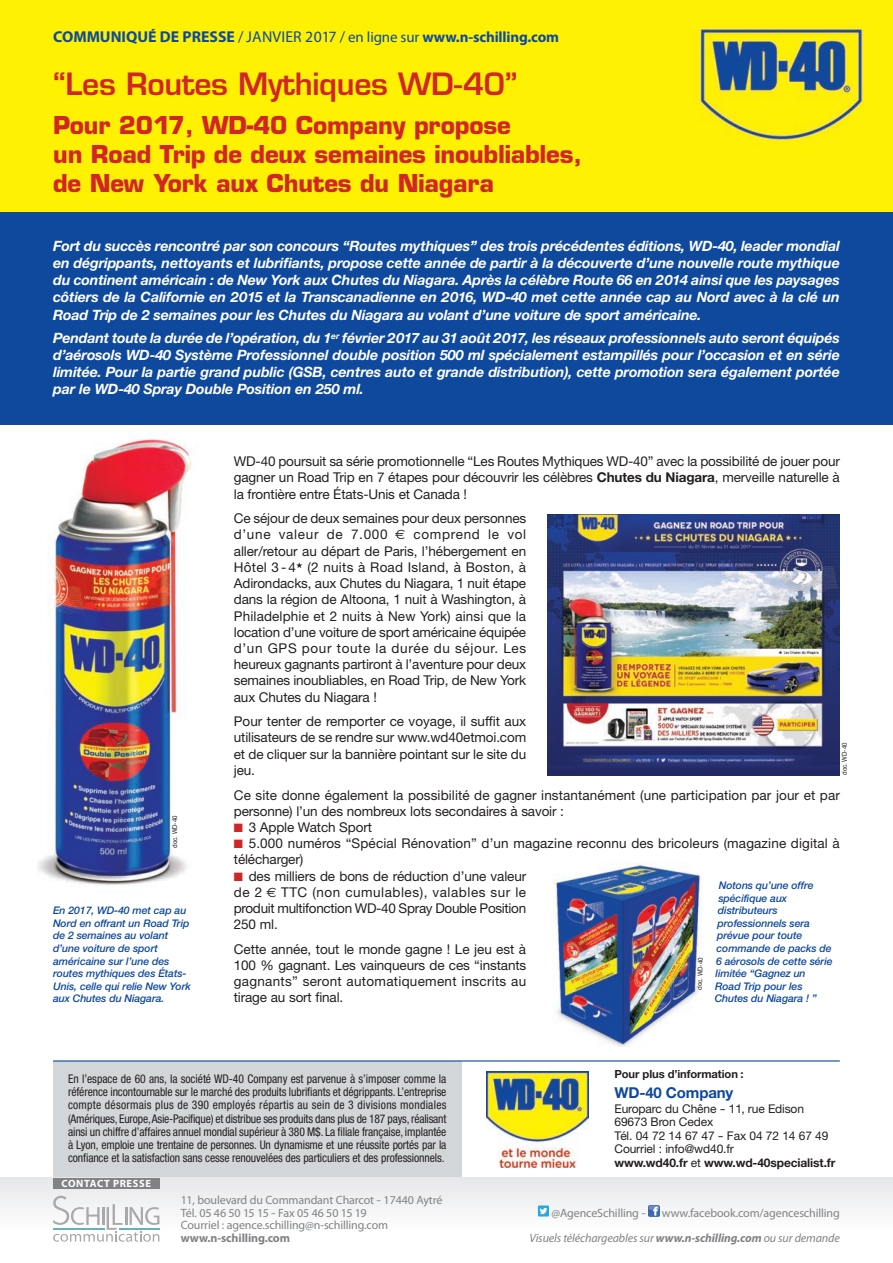
<style>
.page{position:relative;width:893px;height:1263px;background:#fff}
.page>*{position:absolute;margin:0;border:0;box-sizing:border-box;transform-origin:0 0}
.t1{font:600 30px "Eurostile";letter-spacing:-.01em;color:#d02627}
.t2{font:700 24px/28.8px "Eurostile";letter-spacing:-.01em;color:#d02627}
.t3{font:700 15px "Myriad Pro";letter-spacing:-.01em;color:#0f499d}
.t4{font:700 15px "Helvetica Neue";letter-spacing:-.01em;color:#0f499d}
.t5{font:italic 700 14.25px/17.1px "Helvetica Neue";letter-spacing:-.01em;color:#fff;text-align:justify}
.t6{font:13.5px/16.2px "Helvetica Neue";letter-spacing:-.01em;color:#231f20;text-align:justify}
.t7{font:13.5px/16.2px "Helvetica Neue";letter-spacing:.01em;color:#231f20}
.t8{font:condensed 12px/13.2px "Helvetica Neue";letter-spacing:-.01em;color:#231f20;text-align:justify}
.t9{font:12px/12.6px "Myriad Pro";letter-spacing:-.01em;color:#808285}
.t10{font:12px/13.5px "Helvetica Neue";letter-spacing:-.01em;color:#231f20}
.t11{font:italic 12px "Myriad";letter-spacing:-.01em;color:#808285}
.t12{font:700 12px "Myriad Pro";letter-spacing:-.01em;color:#808285}
.t13{font:700 11.25px "Helvetica Neue";letter-spacing:-.01em;color:#231f20}
.t14{font:italic 500 10.5px/12.6px "Helvetica Neue";letter-spacing:-.01em;color:#0f499d}
.t15{font:700 10.5px "Myriad Pro";letter-spacing:.06em;color:#fff}
.t16{font:6.75px "Helvetica Neue";letter-spacing:-.01em;color:#231f20;scale:.9 1}
.s1{font-size:15.75px}
.s2{font-weight:400;font-size:15.75px}
.s3{font-weight:400}
.s4{font-weight:700}
.s5{font-family:"Euro Sans"}
.s6{color:#d02627}
.s7{font-family:"Myriad Pro";font-weight:700}
</style>
<div class="page">
<img style="left:38px;top:436px;width:154px;height:449px">
<img style="left:553px;top:862px;width:149px;height:184px">
<div style="left:53px;top:1061px;width:408px;height:117px;background:#d3d6d9"></div>
<img style="left:487px;top:1071px;width:102px;height:96px">
<hr style="left:53px;top:1060px;width:787px;height:1px;background:#0f499d">
<div style="left:0;top:0;width:893px;height:213px;background:#fff101"></div>
<img style="left:692px;top:28px;width:172px;height:118px">
<div style="left:0;top:213px;width:893px;height:212px;background:#0f499d"></div>
<div style="left:0;top:1178px;width:893px;height:53px;background:#f1f2f3"></div>
<div style="left:53px;top:1178px;width:106px;height:10px;background:#808285"></div>
<svg style="left:53px;top:1196px;width:106px;height:46px"></svg>
<div style="left:538px;top:1205px;width:11px;height:11px;background:#24aae1"></div>
<svg style="left:540px;top:1208px;width:7px;height:6px"></svg>
<svg style="left:648px;top:1205px;width:11px;height:12px"></svg>
<img style="left:547px;top:514px;width:293px;height:261px">
<p class="t3" style="left:53px;top:31px;width:507px"><span class="s1">COMMUNIQUÉ DE PRESSE</span> <span class="s2">/ JANVIER 2017 /</span> <span class="s3">en ligne sur</span> www.n-schilling.com</p>
<h1 class="t1" style="left:53px;top:72px;width:466px">“Les Routes Mythiques WD-40”</h1>
<h2 class="t2" style="left:53px;top:114px;width:530px">Pour 2017, WD-40 Company propose<br>un Road Trip de deux semaines inoubliables, de New York aux Chutes du Niagara</h2>
<p class="t5" style="left:53px;top:239px;width:788px">Fort du succès rencontré par son concours “Routes mythiques” des trois précédentes éditions, WD-40, leader mondial en dégrippants, nettoyants et lubrifiants, propose cette année de partir à la découverte d’une nouvelle route mythique du continent américain : de New York aux Chutes du Niagara. Après la célèbre Route 66 en 2014 ainsi que les paysages côtiers de la Californie en 2015 et la Transcanadienne en 2016, WD-40 met cette année cap au Nord avec à la clé un Road Trip de 2 semaines pour les Chutes du Niagara au volant d’une voiture de sport américaine.</p>
<p class="t5" style="left:53px;top:331px;width:788px">Pendant toute la durée de l’opération, du 1<sup>er</sup> février 2017 au 31 août 2017, les réseaux professionnels auto seront équipés d’aérosols WD-40 Système Professionnel double position 500 ml spécialement estampillés pour l’occasion et en série limitée. Pour la partie grand public (GSB, centres auto et grande distribution), cette promotion sera également portée par le WD-40 Spray Double Position en 250 ml.</p>
<p class="t16" style="left:172px;top:848px;width:37px;rotate:-90deg">doc. WD-40</p>
<p class="t14" style="left:53px;top:905px;width:139px">En 2017, WD-40 met cap au<br>Nord en offrant un Road Trip de 2 semaines au volant d’une voiture de sport américaine sur l’une des routes mythiques des États-<br>Unis, celle qui relie New York aux Chutes du Niagara.</p>
<p class="t6" style="left:234px;top:455px;width:607px">WD-40 poursuit sa série promotionnelle “Les Routes Mythiques WD-40” avec la possibilité de jouer pour gagner un Road Trip en 7 étapes pour découvrir les célèbres <span class="s4">Chutes du Niagara</span>, merveille naturelle à la frontière entre États-Unis et Canada !</p>
<p class="t6" style="left:234px;top:512px;width:294px">Ce séjour de deux semaines pour deux personnes d’une valeur de 7.000 <span class="s5">€</span> comprend le vol aller/retour au départ de Paris, l’hébergement en Hôtel 3 -4★ (2 nuits à Road Island, à Boston, à Adirondacks, aux Chutes du Niagara, 1 nuit étape dans la région de Altoona, 1 nuit à Washington, à Philadelphie et 2 nuits à New York) ainsi que la location d’une voiture de sport américaine équipée d’un GPS pour toute la durée du séjour. Les heureux gagnants partiront à l’aventure pour deux semaines inoubliables, en Road Trip, de New York aux Chutes du Niagara !</p>
<p class="t6" style="left:234px;top:715px;width:294px">Pour tenter de remporter ce voyage, il suffit aux utilisateurs de se rendre sur www.wd40etmoi.com et de cliquer sur la bannière pointant sur le site du jeu.</p>
<p class="t6" style="left:234px;top:788px;width:607px">Ce site donne également la possibilité de gagner instantanément (une participation par jour et par personne) l’un des nombreux lots secondaires à savoir :</p>
<p class="t6" style="left:234px;top:820px;width:140px"><span class="s6">■</span> 3 Apple Watch Sport</p>
<p class="t7" style="left:234px;top:836px;width:607px"><span class="s6">■</span> 5.000 numéros “Spécial Rénovation” d’un magazine reconnu des bricoleurs (magazine digital à télécharger)</p>
<p class="t6" style="left:234px;top:869px;width:294px"><span class="s6">■</span> des milliers de bons de réduction d’une valeur de 2 <span class="s5">€</span> TTC (non cumulables), valables sur le produit multifonction WD-40 Spray Double Position 250 ml.</p>
<p class="t6" style="left:234px;top:942px;width:294px">Cette année, tout le monde gagne ! Le jeu est à 100 % gagnant. Les vainqueurs de ces “instants gagnants” seront automatiquement inscrits au tirage au sort final.</p>
<p class="t16" style="left:842px;top:775px;width:37px;rotate:-90deg">doc. WD-40</p>
<p class="t14" style="left:719px;top:880px;width:96px">Notons qu’une offre</p>
<p class="t14" style="left:718px;top:893px;width:70px">spécifique aux</p>
<p class="t14" style="left:718px;top:905px;width:61px">distributeurs</p>
<p class="t14" style="left:717px;top:918px;width:94px">professionnels sera</p>
<p class="t14" style="left:717px;top:930px;width:87px">prévue pour toute</p>
<p class="t14" style="left:717px;top:943px;width:117px">commande de packs de</p>
<p class="t14" style="left:716px;top:956px;width:118px">6 aérosols de cette série</p>
<p class="t14" style="left:716px;top:968px;width:92px">limitée “Gagnez un</p>
<p class="t14" style="left:715px;top:981px;width:89px">Road Trip pour les</p>
<p class="t14" style="left:715px;top:993px;width:104px">Chutes du Niagara ! ”</p>
<p class="t16" style="left:697px;top:990px;width:37px;rotate:-88deg">doc. WD-40</p>
<p class="t8" style="left:68px;top:1073px;width:380px">En l’espace de 60 ans, la société WD-40 Company est parvenue à s’imposer comme la référence incontournable sur le marché des produits lubrifiants et dégrippants. L’entreprise compte désormais plus de 390 employés répartis au sein de 3 divisions mondiales (Amériques, Europe, Asie-Pacifique) et distribue ses produits dans plus de 187 pays, réalisant ainsi un chiffre d’affaires annuel mondial supérieur à 380 M$. La filiale française, implantée à Lyon, emploie une trentaine de personnes. Un dynamisme et une réussite portés par la confiance et la satisfaction sans cesse renouvelées des particuliers et des professionnels.</p>
<p class="t13" style="left:614px;top:1070px;width:131px">Pour plus d’information :</p>
<p class="t4" style="left:614px;top:1087px;width:120px">WD-40 Company</p>
<p class="t10" style="left:614px;top:1103px;width:222px">Europarc du Chêne - 11, rue Edison<br>69673 Bron Cedex<br>Tél. 04 72 14 67 47 - Fax 04 72 14 67 49<br>Courriel : info@wd40.fr<br><span class="s4">www.wd40.fr</span> et <span class="s4">www.wd-40specialist.fr</span></p>
<p class="t15" style="left:62px;top:1179px;width:91px">CONTACT PRESSE</p>
<p class="t9" style="left:181px;top:1194px;width:263px">11, boulevard du Commandant Charcot - 17440 Aytré<br>Tél. 05 46 50 15 15 - Fax 05 46 50 15 19</p>
<p class="t9" style="left:551px;top:1207px;width:96px">@AgenceSchilling -</p>
<p class="t9" style="left:662px;top:1207px;width:179px">www.facebook.com/agenceschilling</p>
<p class="t9" style="left:181px;top:1220px;width:209px">Courriel : agence.schilling@n-schilling.com</p>
<p class="t12" style="left:181px;top:1233px;width:111px">www.n-schilling.com</p>
<p class="t11" style="left:529px;top:1233px;width:312px">Visuels téléchargeables sur <span class="s7">www.n-schilling.com</span> ou sur demande</p>
</div>
